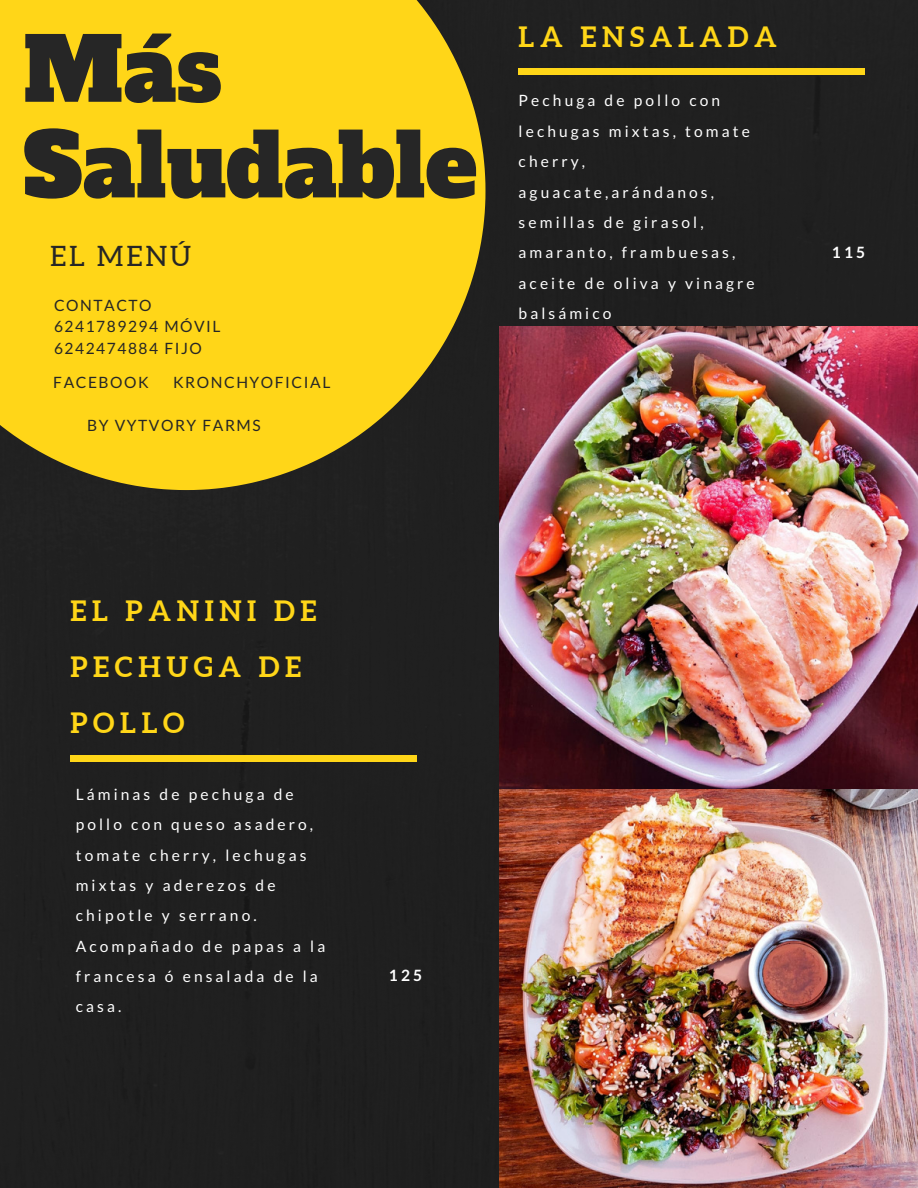
<style>
.page{position:relative;width:918px;height:1188px;background:#202020}
.page>*{position:absolute;margin:0;border:0;box-sizing:border-box;transform-origin:0 0}
.t1{font:87.15px "Alfa Slab One";color:#262626}
.t2{font:700 28.05px/56.2px "Aleo";letter-spacing:.2em;color:#ffd618}
.t3{font:28.05px "Aleo";letter-spacing:.1em;color:#262626}
.t4{font:15.6px/30.3px "Lato";letter-spacing:.2em;color:#fff}
.t5{font:15.6px "Lato";letter-spacing:.1em;color:#262626}
.t6{font:700 15.6px "Lato";letter-spacing:.2em;color:#fff}
</style>
<div class="page">
<svg style="left:0;top:0;width:485px;height:490px;fill:#ffd618"></svg>
<div style="left:518px;top:68px;width:346px;height:6px;background:#ffd618"></div>
<div style="left:71px;top:756px;width:346px;height:6px;background:#ffd618"></div>
<img style="left:499px;top:789px;width:419px;height:399px">
<img style="left:499px;top:326px;width:419px;height:463px">
<p class="t1" style="left:24px;top:11px;width:200px">Más</p>
<p class="t1" style="left:24px;top:107px;width:455px">Saludable</p>
<p class="t3" style="left:50px;top:240px;width:143px">EL MENÚ</p>
<p class="t5" style="left:54px;top:296px;width:99px">CONTACTO</p>
<p class="t5" style="left:54px;top:317px;width:168px">6241789294 MÓVIL</p>
<p class="t5" style="left:54px;top:338px;width:149px">6242474884 FIJO</p>
<p class="t5" style="left:53px;top:373px;width:97px">FACEBOOK</p>
<p class="t5" style="left:173px;top:373px;width:159px">KRONCHYOFICIAL</p>
<p class="t5" style="left:87px;top:416px;width:175px">BY VYTVORY FARMS</p>
<p class="t2" style="left:519px;top:8px;width:260px">LA ENSALADA</p>
<p class="t4" style="left:519px;top:85px;width:238px">Pechuga de pollo con lechugas mixtas, tomate cherry, aguacate,arándanos, semillas de girasol, amaranto, frambuesas, aceite de oliva y vinagre balsámico</p>
<p class="t6" style="left:832px;top:242px;width:35px">115</p>
<p class="t2" style="left:70px;top:582px;width:248px">EL PANINI DE<br>PECHUGA DE<br>POLLO</p>
<p class="t4" style="left:76px;top:779px;width:251px">Láminas de pechuga de pollo con queso asadero, tomate cherry, lechugas mixtas y aderezos de chipotle y serrano.<br>Acompañado de papas a la francesa ó ensalada de la casa.</p>
<p class="t6" style="left:389px;top:966px;width:35px">125</p>
</div>
